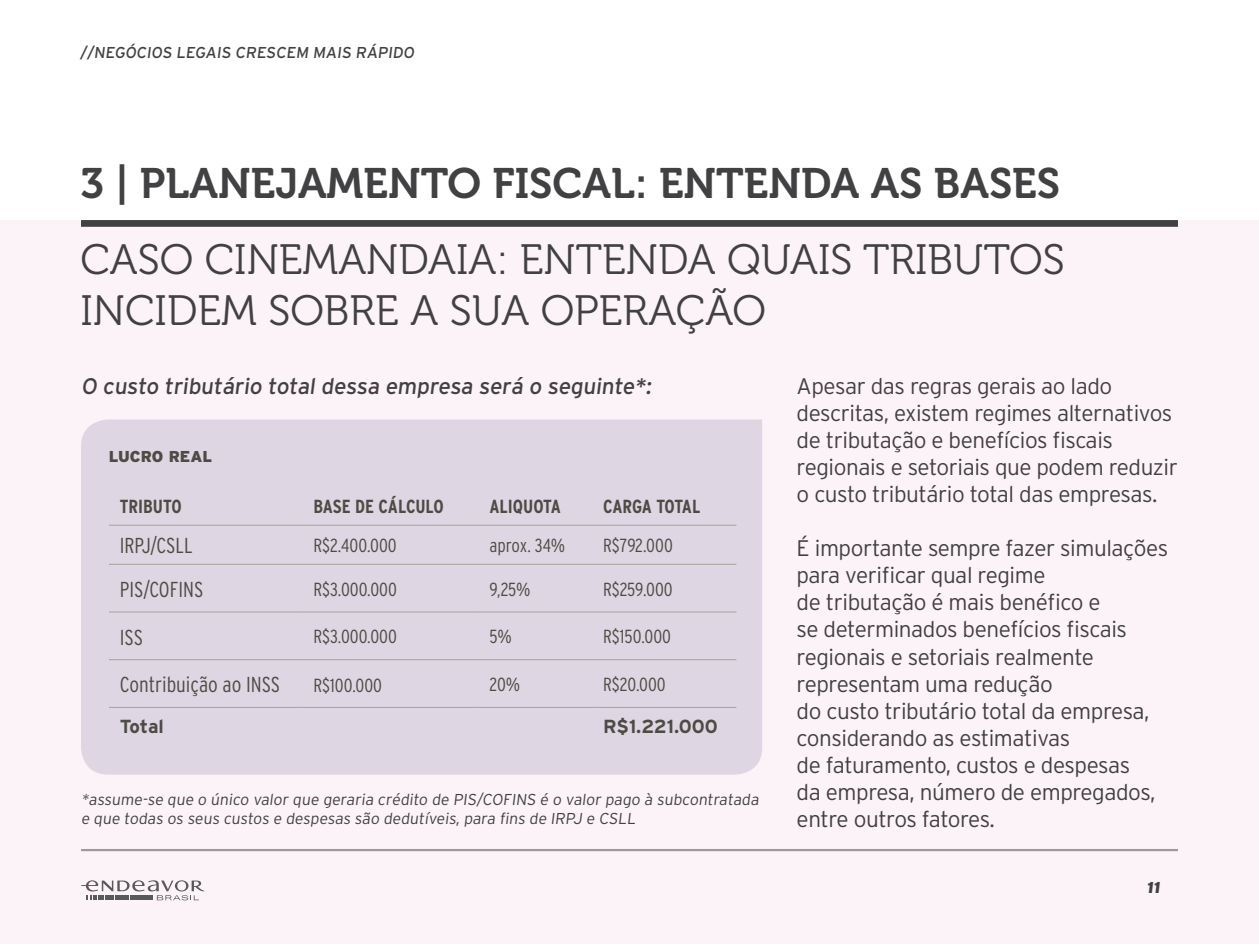
<style>
.page{position:relative;width:1259px;height:944px;background:#fff}
.page>*{position:absolute;margin:0;border:0;box-sizing:border-box;transform-origin:0 0}
.t1{font:42.3px/50.9px "Museo 300";color:#414042}
.t2{font:42.3px "Museo 700";color:#414042}
.t3{font:300 22.5px/27px "Interstate";letter-spacing:-.02em;color:#414042}
.t4{font:22.5px "Interstate";color:#414042}
.t5{font:300 condensed 21.6px "Interstate";color:#4d4c44}
.t6{font:300 condensed 18.9px "Interstate";color:#4d4c44}
.t7{font:700 condensed 18.9px "Interstate";color:#4d4c44}
.t8{font:700 18.9px "Interstate";color:#4d4c44}
.t9{font:300 15.75px/18.9px "Interstate";color:#414042}
.t10{font:15.75px "Interstate";color:#414042}
.t11{font:900 15.75px "Interstate";color:#4d4c44}
.t12{font:900 15.75px "Interstate";color:#414042}
</style>
<div class="page">
<div style="left:0;top:220px;width:1259px;height:724px;background:#fcf3f9"></div>
<svg style="left:81px;top:880px;width:123px;height:20px"></svg>
<div style="left:81px;top:220px;width:1097px;height:7px;background:#414042"></div>
<hr style="left:81px;top:849px;width:1097px;height:2px;background:#414042">
<div style="left:81px;top:419px;width:681px;height:356px;background:#dfd6e3"></div>
<hr style="left:109px;top:525px;width:194px;height:1px;background:#a3a39c">
<hr style="left:303px;top:525px;width:175px;height:1px;background:#a3a39c">
<hr style="left:478px;top:525px;width:114px;height:1px;background:#a3a39c">
<hr style="left:592px;top:525px;width:144px;height:1px;background:#a3a39c">
<hr style="left:109px;top:564px;width:194px;height:1px;background:#a3a39c">
<hr style="left:303px;top:564px;width:175px;height:1px;background:#a3a39c">
<hr style="left:478px;top:564px;width:114px;height:1px;background:#a3a39c">
<hr style="left:592px;top:564px;width:144px;height:1px;background:#a3a39c">
<hr style="left:109px;top:612px;width:194px;height:1px;background:#a3a39c">
<hr style="left:303px;top:612px;width:175px;height:1px;background:#a3a39c">
<hr style="left:478px;top:612px;width:114px;height:1px;background:#a3a39c">
<hr style="left:592px;top:612px;width:144px;height:1px;background:#a3a39c">
<hr style="left:109px;top:659px;width:194px;height:1px;background:#a3a39c">
<hr style="left:303px;top:659px;width:175px;height:1px;background:#a3a39c">
<hr style="left:478px;top:659px;width:114px;height:1px;background:#a3a39c">
<hr style="left:592px;top:659px;width:144px;height:1px;background:#a3a39c">
<hr style="left:109px;top:707px;width:194px;height:1px;background:#a3a39c">
<hr style="left:303px;top:707px;width:175px;height:1px;background:#a3a39c">
<hr style="left:478px;top:707px;width:114px;height:1px;background:#a3a39c">
<hr style="left:592px;top:707px;width:144px;height:1px;background:#a3a39c">
<p class="t10" style="left:80px;top:44px;width:338px">//Negócios legais crescem mais rápido</p>
<h1 class="t2" style="left:81px;top:160px;width:981px">3 | PLANEJAMENTO FISCAL: ENTENDA AS BASES</h1>
<h1 class="t1" style="left:81px;top:235px;width:985px">CASO CINEMANDAIA: ENTENDA QUAIS TRIBUTOS<br>INCIDEM SOBRE A SUA OPERAÇÃO</h1>
<p class="t4" style="left:81px;top:374px;width:574px">O custo tributário total dessa empresa será o seguinte*:</p>
<p class="t3" style="left:796px;top:373px;width:383px">Apesar das regras gerais ao lado descritas, existem regimes alternativos de tributação e benefícios fiscais regionais e setoriais que podem reduzir o custo tributário total das empresas.</p>
<p class="t3" style="left:796px;top:535px;width:373px">É importante sempre fazer simulações para verificar qual regime<br>de tributação é mais benéfico e<br>se determinados benefícios fiscais regionais e setoriais realmente representam uma redução<br>do custo tributário total da empresa, considerando as estimativas<br>de faturamento, custos e despesas<br>da empresa, número de empregados, entre outros fatores.</p>
<p class="t11" style="left:109px;top:447px;width:12px">LUCR</p>
<p class="t11" style="left:152px;top:447px;width:29px">O REAL</p>
<p class="t7" style="left:120px;top:496px;width:63px">TRIBUTO</p>
<p class="t7" style="left:313px;top:496px;width:132px">BASE DE CÁLCULO</p>
<p class="t7" style="left:489px;top:496px;width:73px">ALIQUOTA</p>
<p class="t7" style="left:603px;top:496px;width:99px">CARGA TOTAL</p>
<p class="t5" style="left:120px;top:534px;width:74px">IRPJ/CSLL</p>
<p class="t6" style="left:313px;top:535px;width:85px">R$2.400.000</p>
<p class="t6" style="left:489px;top:535px;width:77px">aprox. 34%</p>
<p class="t6" style="left:603px;top:535px;width:71px">R$792.000</p>
<p class="t5" style="left:120px;top:577px;width:85px">PIS/COFINS</p>
<p class="t6" style="left:313px;top:578px;width:85px">R$3.000.000</p>
<p class="t6" style="left:489px;top:578px;width:43px">9,25%</p>
<p class="t6" style="left:603px;top:578px;width:71px">R$259.000</p>
<p class="t5" style="left:120px;top:625px;width:25px">ISS</p>
<p class="t6" style="left:313px;top:626px;width:85px">R$3.000.000</p>
<p class="t6" style="left:489px;top:626px;width:24px">5%</p>
<p class="t6" style="left:603px;top:626px;width:69px">R$150.000</p>
<p class="t5" style="left:120px;top:672px;width:162px">Contribuição ao INSS</p>
<p class="t6" style="left:313px;top:675px;width:70px">R$100.000</p>
<p class="t6" style="left:489px;top:674px;width:32px">20%</p>
<p class="t6" style="left:603px;top:674px;width:64px">R$20.000</p>
<p class="t8" style="left:120px;top:716px;width:46px">Total</p>
<p class="t8" style="left:603px;top:716px;width:116px">R$1.221.000</p>
<p class="t9" style="left:81px;top:790px;width:681px">*assume-se que o único valor que geraria crédito de PIS/COFI NS é o valor pago à subcontratada e que todas os seus custos e despesas são dedutíveis, para fins de IRPJ e CSLL</p>
<p class="t12" style="left:1146px;top:878px;width:17px">11</p>
</div>
